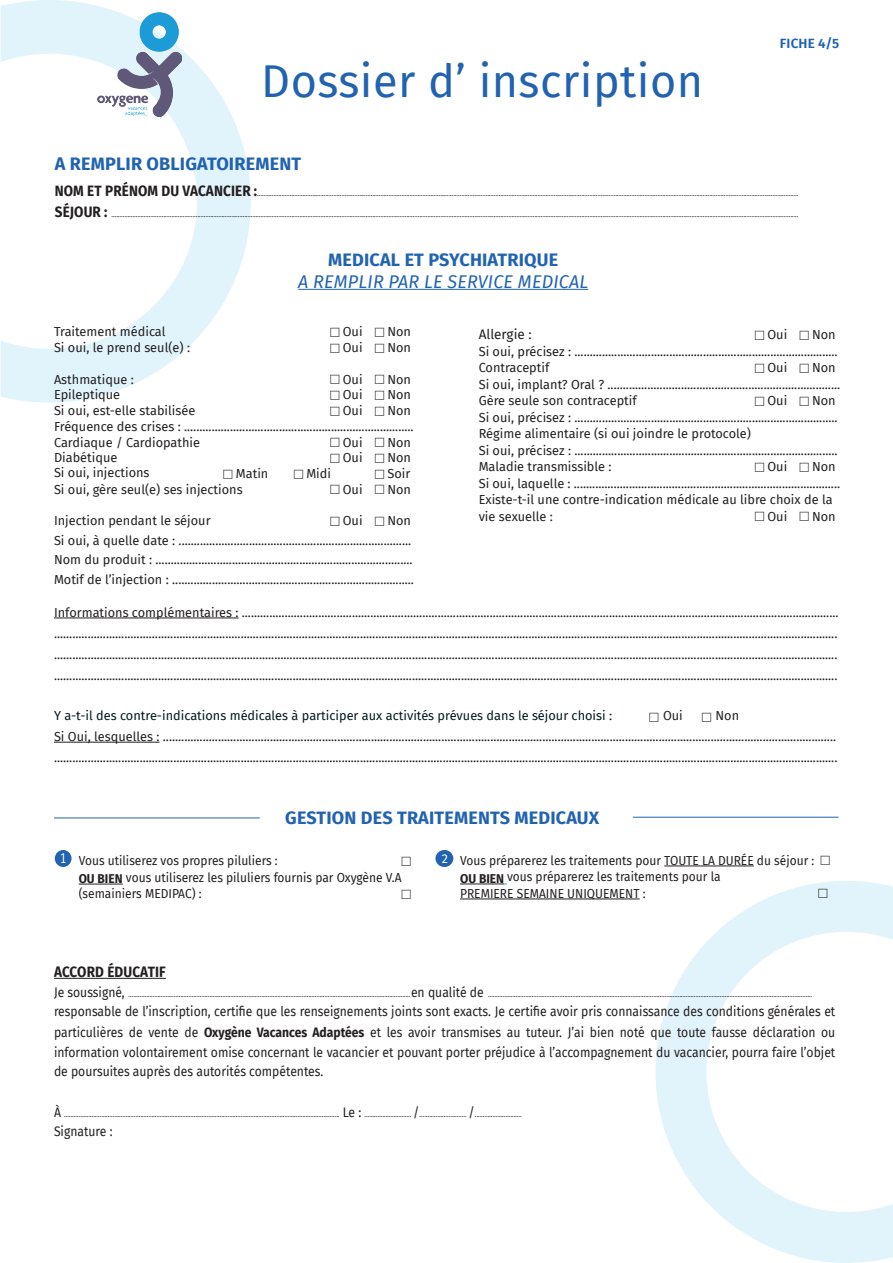
<style>
.page{position:relative;width:893px;height:1263px;background:#fff}
.page>*{position:absolute;margin:0;border:0;box-sizing:border-box;transform-origin:0 0}
.t1{font:45px "Fira Sans";letter-spacing:.01em;color:#2163b0}
.t2{font:700 18px "Fira Sans";letter-spacing:.01em;color:#2163b0}
.t3{font:italic 18px "Fira Sans";letter-spacing:.01em;color:#2163b0}
.t4{font:700 15px "Fira Sans";letter-spacing:.01em;color:#231f20;scale:.9 1}
.t5{font:13.5px/21px "Fira Sans";color:#231f20;scale:.9 1}
.t6{font:13.5px "Fira Sans";color:#231f20}
.t7{font:600 13.5px "Fira Sans";letter-spacing:.01em;color:#2163b0}
.t8{font:12.75px/16.5px "Fira Sans";color:#231f20}
.t9{font:12.75px/16.5px "Fira Sans";color:#231f20;scale:.94 1}
.t10{font:12.75px "Fira Sans";color:#021a1f}
.t11{font:12.6px "Euphemia UCAS";color:#fff}
.t12{font:12.6px "Fira Sans";color:#fff}
.t13{font:7.5px "Fira Sans";color:#231f20;scale:.9 1}
.s1{font-weight:700;font-size:15px}
.s2{font-weight:700}
.s3{font-size:13.5px}
</style>
<div class="page">
<svg style="left:655px;top:881px;width:238px;height:382px"></svg>
<svg style="left:1px;top:0;width:250px;height:403px"></svg>
<hr style="left:79px;top:884px;width:44px;height:1px;background:#231f20">
<div style="left:55px;top:850px;width:17px;height:17px;background:#2163b0;border-radius:50%"></div>
<hr style="left:664px;top:866px;width:90px;height:1px;background:#231f20">
<hr style="left:460px;top:884px;width:44px;height:1px;background:#231f20">
<hr style="left:460px;top:899px;width:180px;height:1px;background:#231f20">
<div style="left:435px;top:850px;width:18px;height:17px;background:#2163b0;border-radius:50%"></div>
<hr style="left:298px;top:289px;width:290px;height:1px;background:#2163b0">
<hr style="left:54px;top:978px;width:112px;height:1px;background:#231f20">
<hr style="left:54px;top:618px;width:185px;height:1px;background:#231f20">
<hr style="left:54px;top:742px;width:106px;height:1px;background:#231f20">
<hr style="left:54px;top:817px;width:206px;height:1px;background:#2163b0">
<hr style="left:633px;top:817px;width:205px;height:1px;background:#2163b0">
<img style="left:97px;top:13px;width:85px;height:104px">
<svg style="left:819px;top:889px;width:9px;height:9px"></svg>
<h1 class="t1" style="left:261px;top:48px;width:443px">Dossier d’ inscription</h1>
<p class="t7" style="left:780px;top:32px;width:61px">FICHE 4/5</p>
<h2 class="t2" style="left:55px;top:149px;width:248px">A REMPLIR OBLIGATOIREMENT</h2>
<p class="t13" style="left:55px;top:187px;width:828px"><span class="s1">NOM ET PRÉNOM DU VACANCIER :</span>..............................................................................................................................................................................................................................................................................................................................................</p>
<p class="t13" style="left:55px;top:208px;width:828px"><span class="s1">SÉJOUR :</span> ........................................................................................................................................................................................................................................................................................................................................................................................................................................</p>
<h2 class="t2" style="left:328px;top:245px;width:231px">MEDICAL ET PSYCHIATRIQUE</h2>
<h2 class="t3" style="left:298px;top:268px;width:292px">A REMPLIR PAR LE SERVICE MEDICAL</h2>
<p class="t8" style="left:54px;top:323px;width:113px">Traitement médical</p>
<p class="t8" style="left:343px;top:323px;width:21px">Oui</p>
<p class="t8" style="left:387px;top:323px;width:25px">Non</p>
<p class="t8" style="left:54px;top:339px;width:138px">Si oui, le prend seul(e) :</p>
<p class="t8" style="left:343px;top:339px;width:21px">Oui</p>
<p class="t8" style="left:387px;top:339px;width:25px">Non</p>
<p class="t8" style="left:54px;top:371px;width:81px">Asthmatique :</p>
<p class="t8" style="left:343px;top:371px;width:21px">Oui</p>
<p class="t8" style="left:387px;top:371px;width:25px">Non</p>
<p class="t8" style="left:54px;top:386px;width:68px">Epileptique</p>
<p class="t8" style="left:343px;top:386px;width:21px">Oui</p>
<p class="t8" style="left:387px;top:386px;width:25px">Non</p>
<p class="t8" style="left:54px;top:402px;width:143px">Si oui, est-elle stabilisée</p>
<p class="t8" style="left:343px;top:402px;width:21px">Oui</p>
<p class="t8" style="left:54px;top:402px;width:361px;line-height:15.8px;text-indent:333px">Non<br>Fréquence des crises : ...........................................................................<br>Cardiaque / Cardiopathie</p>
<p class="t8" style="left:343px;top:434px;width:21px">Oui</p>
<p class="t8" style="left:387px;top:434px;width:25px">Non</p>
<p class="t8" style="left:54px;top:449px;width:65px">Diabétique</p>
<p class="t8" style="left:343px;top:449px;width:21px">Oui</p>
<p class="t8" style="left:387px;top:449px;width:25px">Non</p>
<p class="t8" style="left:54px;top:464px;width:97px">Si oui, injections</p>
<p class="t8" style="left:236px;top:465px;width:34px">Matin</p>
<p class="t8" style="left:306px;top:465px;width:26px">Midi</p>
<p class="t8" style="left:387px;top:465px;width:24px">Soir</p>
<p class="t8" style="left:54px;top:481px;width:190px">Si oui, gère seul(e) ses injections</p>
<p class="t8" style="left:343px;top:481px;width:21px">Oui</p>
<p class="t8" style="left:387px;top:481px;width:25px">Non</p>
<p class="t8" style="left:54px;top:512px;width:158px">Injection pendant le séjour</p>
<p class="t8" style="left:343px;top:512px;width:21px">Oui</p>
<p class="t8" style="left:54px;top:511px;width:361px;line-height:19.5px;text-indent:333px">Non Si oui, à quelle date : ............................................................................<br>Nom du produit : ....................................................................................<br>Motif de l’injection : ...............................................................................</p>
<p class="t6" style="left:479px;top:324px;width:54px">Allergie :</p>
<p class="t8" style="left:767px;top:326px;width:21px">Oui</p>
<p class="t8" style="left:479px;top:326px;width:360px;text-indent:333px">Non<br>Si oui, précisez : ......................................................................................<br>Contraceptif</p>
<p class="t8" style="left:767px;top:359px;width:21px">Oui</p>
<p class="t8" style="left:479px;top:359px;width:363px;text-indent:333px">Non<br>Si oui, implant? Oral ? ............................................................................<br>Gère seule son contraceptif</p>
<p class="t8" style="left:767px;top:392px;width:21px">Oui</p>
<p class="t8" style="left:479px;top:392px;width:360px;text-indent:333px">Non Si oui, précisez : ......................................................................................<br>Régime alimentaire (si oui joindre le protocole)<br>Si oui, précisez : ......................................................................................<br>Maladie transmissible :</p>
<p class="t8" style="left:767px;top:458px;width:21px">Oui</p>
<p class="t8" style="left:479px;top:458px;width:363px;text-indent:333px">Non Si oui, laquelle : .......................................................................................<br>Existe-t-il une contre-indication médicale au libre choix de la vie sexuelle :</p>
<p class="t8" style="left:767px;top:508px;width:21px">Oui</p>
<p class="t8" style="left:812px;top:508px;width:25px">Non</p>
<p class="t8" style="left:54px;top:602px;width:786px;line-height:21px;text-align:justify">Informations complémentaires : ................................................................................................................................................................................................... ................................................................................................................................................................................................................................................................ ................................................................................................................................................................................................................................................................ ................................................................................................................................................................................................................................................................</p>
<p class="t10" style="left:54px;top:706px;width:560px">Y a-t-il des contre-indications médicales à participer aux activités prévues dans le séjour choisi :</p>
<p class="t8" style="left:663px;top:707px;width:21px">Oui</p>
<p class="t8" style="left:54px;top:705px;width:785px;line-height:21px;text-indent:661px">Non<br>Si Oui, lesquelles : ............................................................................................................................................................................................................................ ................................................................................................................................................................................................................................................................</p>
<h2 class="t2" style="left:285px;top:803px;width:315px">GESTION DES TRAITEMENTS MEDICAUX</h2>
<p class="t11" style="left:60px;top:849px;width:9px">1</p>
<p class="t9" style="left:460px;top:852px;width:378px">Vous préparerez les traitements pour TOUTE LA DURÉE du séjour :<br><span class="s2">OU BIEN</span> vous préparerez les traitements pour la<br>PREMIERE SEMAINE UNIQUEMENT :</p>
<p class="t12" style="left:442px;top:849px;width:8px">2</p>
<p class="t9" style="left:79px;top:852px;width:345px">Vous utiliserez vos propres piluliers :<br><span class="s2">OU BIEN</span> vous utiliserez les piluliers fournis par Oxygène V.A (semainiers MEDIPAC) :</p>
<p class="t4" style="left:54px;top:959px;width:126px">ACCORD ÉDUCATIF</p>
<p class="t13" style="left:54px;top:988px;width:844px"><span class="s3">Je soussigné,</span> ..............................................................................................................................................................................<span class="s3">en qualité de</span> ........................................................................................................................................................................................................</p>
<p class="t5" style="left:54px;top:1001px;width:870px">responsable de l’inscription, certifie que les renseignements joints sont exacts. Je certifie avoir pris connaissance des conditions générales et particulières de vente de <span class="s2">Oxygène Vacances Adaptées</span> et les avoir transmises au tuteur. J’ai bien noté que toute fausse déclaration ou</p>
<p class="t5" style="left:54px;top:1042px;width:870px;line-height:19.5px">information volontairement omise concernant le vacancier et pouvant porter préjudice à l’accompagnement du vacancier, pourra faire l’objet de poursuites auprès des autorités compétentes.</p>
<p class="t13" style="left:54px;top:1108px;width:521px"><span class="s3">À</span> .......................................................................................................................................................................... <span class="s3">Le :</span> ............................. <span class="s3">/</span>............................. <span class="s3">/</span>.............................</p>
<p class="t5" style="left:54px;top:1121px;width:67px">Signature :</p>
</div>
